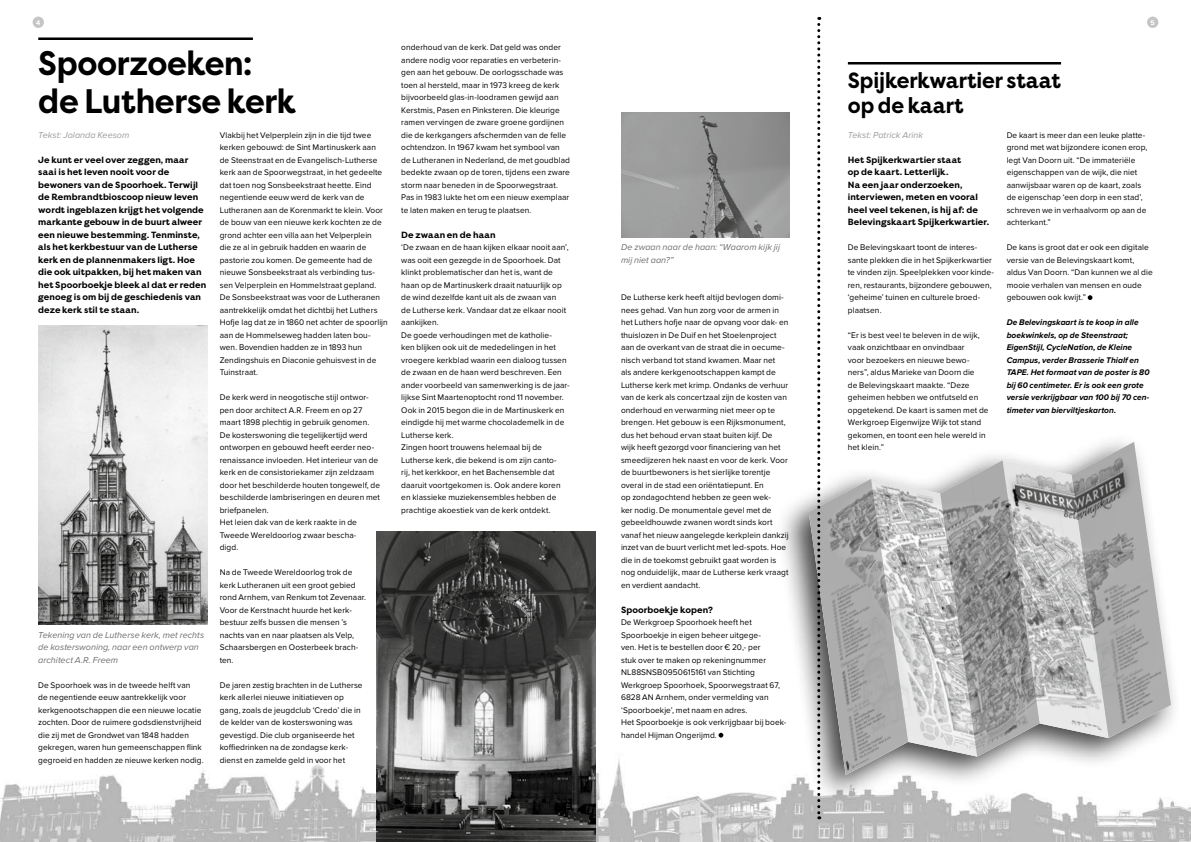
<style>
.page{position:relative;width:1191px;height:842px;background:#fff}
.page>*{position:absolute;margin:0;border:0;box-sizing:border-box;transform-origin:0 0}
.C_-_1_-_kop_lijn_gro{font:34px/37.5px "Wijkkrant Filson Bold";letter-spacing:-.01em;color:#000;scale:.94 1}
.C_-_2_-_kop_lijn_kle{font:22px/25px "Wijkkrant Filson Bold";letter-spacing:-.005em;color:#000;scale:.94 1}
.B_-_Intro_tekst{font:9px/12.5px "Wijkkrant Filson Bold";letter-spacing:.005em;color:#000}
.J_-_Bijschrift_onder{font:italic 9px/12.5px "Proxima Nova";color:#6e6e6e}
.F_-_Auteur{font:italic 9px "Proxima Nova";color:#9b9b9b}
.D_-_Tussenkop{font:9px "Wijkkrant Filson Bold";letter-spacing:.01em;color:#000}
.A_-_Body_tekst{font:8.5px/12.5px "Proxima Nova";letter-spacing:.01em;color:#000}
.A_-_Body_tekst-2{font:italic 700 8.5px/12.5px "Proxima Nova";letter-spacing:.005em;color:#000}
.t1{font:700 7px "Proxima Nova";color:#fff}
</style>
<div class="page">
<div style="left:33px;top:17px;width:11px;height:11px;background:#c4c5c5;border-radius:50%"></div>
<img style="left:0;top:325px;width:1191px;height:517px">
<svg style="left:718px;top:733px;width:5px;height:5px"></svg>
<hr style="left:38px;top:37px;width:215px;height:3px;background:#000">
<img style="left:38px;top:325px;width:169px;height:300px">
<img style="left:621px;top:113px;width:168px;height:125px">
<img style="left:377px;top:532px;width:218px;height:310px">
<div style="left:775px;top:431px;width:407px;height:375px;background:#000;opacity:.75"></div>
<svg style="left:808px;top:17px;width:363px;height:802px"></svg>
<p class="t1" style="left:36px;top:18px;width:6px">4</p>
<p class="t1" style="left:1150px;top:18px;width:6px">5</p>
<p class="C_-_1_-_kop_lijn_gro" style="left:38px;top:45px;width:275px">Spoorzoeken: de Lutherse kerk</p>
<p class="F_-_Auteur" style="left:38px;top:130px;width:93px">Tekst: Jolanda Keesom</p>
<p class="B_-_Intro_tekst" style="left:38px;top:153px;width:169px">Je kunt er veel over zeggen, maar saai is het leven nooit voor de bewoners van de Spoorhoek. Terwijl de Rembrandtbioscoop nieuw leven wordt ingeblazen krijgt het volgende markante gebouw in de buurt alweer een nieuwe bestemming. Tenminste, als het kerkbestuur van de Lutherse kerk en de plannenmakers ligt. Hoe die ook uitpakken, bij het maken van het Spoorboekje bleek al dat er reden genoeg is om bij de geschiedenis van deze kerk stil te staan.</p>
<p class="J_-_Bijschrift_onder" style="left:38px;top:628px;width:167px">Tekening van de Lutherse kerk, met rechts de kosterswoning, naar een ontwerp van architect A.R. Freem</p>
<p class="A_-_Body_tekst" style="left:38px;top:679px;width:167px">De Spoorhoek was in de tweede helft van<br>de negentiende eeuw aantrekkelijk voor kerkgenootschappen die een nieuwe locatie zochten. Door de ruimere godsdienstvrijheid die zij met de Grondwet van 1848 hadden gekregen, waren hun gemeenschappen flink gegroeid en hadden ze nieuwe kerken nodig.</p>
<p class="A_-_Body_tekst" style="left:220px;top:129px;width:170px">Vlakbij het Velperplein zijn in die tijd twee kerken gebouwd: de Sint Martinuskerk aan<br>de Steenstraat en de Evangelisch-Lutherse kerk aan de Spoorwegstraat, in het gedeelte dat toen nog Sonsbeekstraat heette. Eind negentiende eeuw werd de kerk van de Lutheranen aan de Korenmarkt te klein. Voor de bouw van een nieuwe kerk kochten ze de grond achter een villa aan het Velperplein<br>die ze al in gebruik hadden en waarin de pastorie zou komen. De gemeente had de nieuwe Sonsbeekstraat als verbinding tus&shy;sen Velperplein en Hommelstraat gepland.<br>De Sonsbeekstraat was voor de Lutheranen aantrekkelijk omdat het dichtbij het Luthers Hofje lag dat ze in 1860 net achter de spoorlijn aan de Hommelseweg hadden laten bou&shy;wen. Bovendien hadden ze in 1893 hun Zendingshuis en Diaconie gehuisvest in de Tuinstraat.</p>
<p class="A_-_Body_tekst" style="left:220px;top:391px;width:162px">De kerk werd in neogotische stijl ontwor&shy;pen door architect A.R. Freem en op 27 maart 1898 plechtig in gebruik genomen.<br>De kosterswoning die tegelijkertijd werd ontworpen en gebouwd heeft eerder neo&shy;renaissance invloeden. Het interieur van de kerk en de consistoriekamer zijn zeldzaam door het beschilderde houten tongewelf, de beschilderde lambriseringen en deuren met briefpanelen.</p>
<p class="A_-_Body_tekst" style="left:220px;top:516px;width:139px;text-align:justify">Het leien dak van de kerk raakte in de Tweede Wereldoorlog zwaar bescha&shy;digd.</p>
<p class="A_-_Body_tekst" style="left:220px;top:566px;width:148px">Na de Tweede Wereldoorlog trok de kerk Lutheranen uit een groot gebied rond Arnhem, van Renkum tot Zevenaar.<br>Voor de Kerstnacht huurde het kerk&shy;bestuur zelfs bussen die mensen ’s nachts van en naar plaatsen als Velp,<br>Schaarsbergen en Oosterbeek brach&shy;ten.</p>
<p class="A_-_Body_tekst" style="left:220px;top:679px;width:144px">De jaren zestig brachten in de Lutherse kerk allerlei nieuwe initiatieven op gang, zoals de jeugdclub ‘Credo’ die in de kelder van de kosterswoning was gevestigd. Die club organiseerde het koffiedrinken na de zondagse kerk&shy;dienst en zamelde geld in voor het</p>
<p class="A_-_Body_tekst" style="left:401px;top:41px;width:170px">onderhoud van de kerk. Dat geld was onder andere nodig voor reparaties en verbeterin&shy;gen aan het gebouw. De oorlogsschade was toen al hersteld, maar in 1973 kreeg de kerk bijvoorbeeld glas-in-loodramen gewijd aan Kerstmis, Pasen en Pinksteren. Die kleurige ramen vervingen de zware groene gordijnen die de kerkgangers afschermden van de felle ochtendzon. In 1967 kwam het symbool van de Lutheranen in Nederland, de met goudblad bedekte zwaan op de toren, tijdens een zware storm naar beneden in de Spoorwegstraat.<br>Pas in 1983 lukte het om een nieuw exemplaar te laten maken en terug te plaatsen.</p>
<p class="D_-_Tussenkop" style="left:401px;top:229px;width:96px">De zwaan en de haan</p>
<p class="A_-_Body_tekst" style="left:401px;top:241px;width:169px">‘De zwaan en de haan kijken elkaar nooit aan’, was ooit een gezegde in de Spoorhoek. Dat klinkt problematischer dan het is, want de haan op de Martinuskerk draait natuurlijk op de wind dezelfde kant uit als de zwaan van<br>de Lutherse kerk. Vandaar dat ze elkaar nooit aankijken.</p>
<p class="A_-_Body_tekst" style="left:401px;top:329px;width:170px">De goede verhoudingen met de katholie-<br>ken blijken ook uit de mededelingen in het vroegere kerkblad waarin een dialoog tussen de zwaan en de haan werd beschreven. Een ander voorbeeld van samenwerking is de jaar&shy;lijkse Sint Maartenoptocht rond 11 november.<br>Ook in 2015 begon die in de Martinuskerk en eindigde hij met warme chocolademelk in de Lutherse kerk.</p>
<p class="A_-_Body_tekst" style="left:401px;top:441px;width:161px">Zingen hoort trouwens helemaal bij de Lutherse kerk, die bekend is om zijn canto&shy;rij, het kerkkoor, en het Bachensemble dat daaruit voortgekomen is. Ook andere koren en klassieke muziekensembles hebben de prachtige akoestiek van de kerk ontdekt.</p>
<p class="J_-_Bijschrift_onder" style="left:621px;top:241px;width:160px">De zwaan naar de haan: “Waarom kijk jij mij niet aan?”</p>
<p class="A_-_Body_tekst" style="left:621px;top:291px;width:169px">De Lutherse kerk heeft altijd bevlogen domi&shy;nees gehad. Van hun zorg voor de armen in het Luthers hofje naar de opvang voor dak- en thuislozen in De Duif en het Stoelenproject aan de overkant van de straat die in oecume&shy;nisch verband tot stand kwamen. Maar net<br>als andere kerkgenootschappen kampt de Lutherse kerk met krimp. Ondanks de verhuur van de kerk als concertzaal zijn de kosten van onderhoud en verwarming niet meer op te brengen. Het gebouw is een Rijksmonument, dus het behoud ervan staat buiten kijf. De wijk heeft gezorgd voor financiering van het smeedijzeren hek naast en voor de kerk. Voor de buurtbewoners is het sierlijke torentje overal in de stad een oriëntatiepunt. En<br>op zondagochtend hebben ze geen wek-<br>ker nodig. De monumentale gevel met de gebeeldhouwde zwanen wordt sinds kort vanaf het nieuw aangelegde kerkplein dankzij inzet van de buurt verlicht met led-spots. Hoe die in de toekomst gebruikt gaat worden is nog onduidelijk, maar de Lutherse kerk vraagt en verdient aandacht.</p>
<p class="D_-_Tussenkop" style="left:621px;top:604px;width:93px">Spoorboekje kopen?</p>
<p class="A_-_Body_tekst" style="left:621px;top:616px;width:161px">De Werkgroep Spoorhoek heeft het Spoorboekje in eigen beheer uitgege-<br>ven. Het is te bestellen door € 20,- per<br>stuk over te maken op rekeningnummer NL88SNSB0950615161 van Stichting Werkgroep Spoorhoek, Spoorwegstraat 67, 6828 AN Arnhem, onder vermelding van ‘Spoorboekje’, met naam en adres.</p>
<p class="A_-_Body_tekst" style="left:621px;top:716px;width:167px">Het Spoorboekje is ook verkrijgbaar bij boek&shy;handel Hijman Ongerijmd.</p>
<p class="C_-_2_-_kop_lijn_kle" style="left:848px;top:68px;width:228px">Spijkerkwartier staat op de kaart</p>
<p class="F_-_Auteur" style="left:848px;top:130px;width:77px">Tekst: Patrick Arink</p>
<p class="B_-_Intro_tekst" style="left:848px;top:153px;width:143px">Het Spijkerkwartier staat<br>op de kaart. Letterlijk.<br>Na een jaar onderzoeken, interviewen, meten en vooral heel veel tekenen, is hij af: de<br>Belevingskaart Spijkerkwartier.</p>
<p class="A_-_Body_tekst" style="left:848px;top:241px;width:147px">De Belevingskaart toont de interes&shy;sante plekken die in het Spijkerkwartier te vinden zijn. Speelplekken voor kinde&shy;ren, restaurants, bijzondere gebouwen, ‘geheime’ tuinen en culturele broed&shy;plaatsen.</p>
<p class="A_-_Body_tekst" style="left:848px;top:329px;width:142px">“Er is best veel te beleven in de wijk, vaak onzichtbaar en onvindbaar<br>voor bezoekers en nieuwe bewo&shy;ners”, aldus Marieke van Doorn die<br>de Belevingskaart maakte. “Deze geheimen hebben we ontfutseld en opgetekend. De kaart is samen met de<br>Werkgroep Eigenwijze Wijk tot stand gekomen, en toont een hele wereld in het klein.”</p>
<p class="A_-_Body_tekst" style="left:1006px;top:129px;width:142px">De kaart is meer dan een leuke platte&shy;grond met wat bijzondere iconen erop, legt Van Doorn uit. “De immateriële eigenschappen van de wijk, die niet aanwijsbaar waren op de kaart, zoals de eigenschap ‘een dorp in een stad’, schreven we in verhaalvorm op aan de achterkant.”</p>
<p class="A_-_Body_tekst" style="left:1006px;top:241px;width:148px">De kans is groot dat er ook een digitale versie van de Belevingskaart komt, aldus Van Doorn. “Dan kunnen we al die mooie verhalen van mensen en oude gebouwen ook kwijt.”</p>
<p class="A_-_Body_tekst-2" style="left:1006px;top:316px;width:144px">De Belevingskaart is te koop in alle boekwinkels, op de Steenstraat; EigenStijl, CycleNation, de Kleine Campus, verder Brasserie Thialf en TAPE. Het formaat van de poster is 80 bij 60 centimeter. Er is ook een grote versie verkrijgbaar van 100 bij 70 cen&shy;timeter van bierviltjeskarton.</p>
</div>
